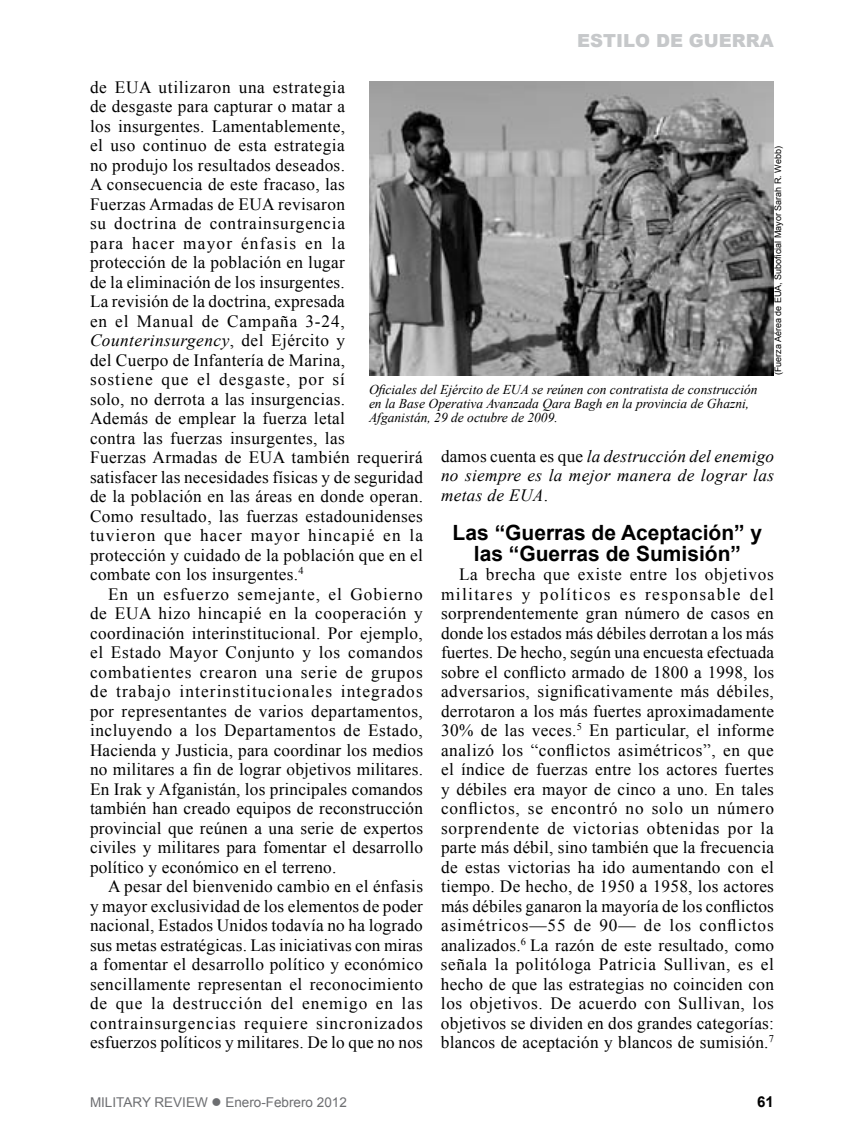
<style>
.page{position:relative;width:864px;height:1134px;background:#fff}
.page>*{position:absolute;margin:0;border:0;box-sizing:border-box;transform-origin:0 0}
.t1{font:700 21px/21px "Arial";color:#000;text-align:center}
.t2{font:900 18px "Arial";color:#c6c8ca}
.t3{font:17.25px/19.5px "Times New Roman";letter-spacing:.02em;color:#000;text-align:justify}
.t4{font:italic 17.25px/19.5px "Times New Roman";letter-spacing:.02em;color:#000;text-align:justify}
.t5{font:700 15px "Arial";color:#000}
.t6{font:italic 13.5px/14.2px "Times New Roman";color:#000}
.t7{font:13.5px "Arial";color:#6d6e71}
.t8{font:9px "Arial";color:#000}
.s1{font-style:italic}
.s2{font-style:normal}
</style>
<div class="page">
<img style="left:369px;top:81px;width:405px;height:294px">
<p class="t2" style="left:577px;top:27px;width:198px">ESTILO DE GUERRA</p>
<p class="t3" style="left:90px;top:77px;width:335px;text-align:left">de EUA utilizaron una estrategia<br>de desgaste para capturar o matar a<br>los insurgentes. Lamentablemente,<br>el uso continuo de esta estrategia<br>no produjo los resultados deseados.<br>A consecuencia de este fracaso, las<br>Fuerzas Armadas de EUA revisaron<br>su doctrina de contrainsurgencia<br>para hacer mayor énfasis en la protección de la población en lugar<br>de la eliminación de los insurgentes.<br>La revisión de la doctrina, expresada<br>en el Manual de Campaña 3-24, <span class="s1">Counterinsurgency</span>, del Ejército y<br>del Cuerpo de Infantería de Marina,<br>sostiene que el desgaste, por sí<br>solo, no derrota a las insurgencias.<br>Además de emplear la fuerza letal<br>contra las fuerzas insurgentes, las<br>Fuerzas Armadas de EUA también requerirá satisfacer las necesidades físicas y de seguridad de la población en las áreas en donde operan.<br>Como resultado, las fuerzas estadounidenses tuvieron que hacer mayor hincapié en la protección y cuidado de la población que en el combate con los insurgentes.<sup>4</sup></p>
<p class="t3" style="left:90px;top:584px;width:335px;text-indent:18px">En un esfuerzo semejante, el Gobierno de EUA hizo hincapié en la cooperación y coordinación interinstitucional. Por ejemplo, el Estado Mayor Conjunto y los comandos combatientes crearon una serie de grupos de trabajo interinstitucionales integrados por representantes de varios departamentos, incluyendo a los Departamentos de Estado, Hacienda y Justicia, para coordinar los medios no militares a fin de lograr objetivos militares.<br>En Irak y Afganistán, los principales comandos también han creado equipos de reconstrucción provincial que reúnen a una serie de expertos civiles y militares para fomentar el desarrollo político y económico en el terreno.</p>
<p class="t3" style="left:90px;top:877px;width:335px;text-indent:18px">A pesar del bienvenido cambio en el énfasis y mayor exclusividad de los elementos de poder nacional, Estados Unidos todavía no ha logrado sus metas estratégicas. Las iniciativas con miras a fomentar el desarrollo político y económico sencillamente representan el reconocimiento de que la destrucción del enemigo en las contrainsurgencias requiere sincronizados esfuerzos políticos y militares. De lo que no nos</p>
<p class="t8" style="left:772px;top:375px;width:230px;rotate:-90deg">(Fuerza Aérea de EUA, Suboficial Mayor Sarah R. Webb)</p>
<p class="t6" style="left:369px;top:382px;width:390px">Oficiales del Ejército de EUA se reúnen con contratista de construcción en la Base Operativa Avanzada Qara Bagh en la provincia de Ghazni,<br>Afganistán, 29 de octubre de 2009.</p>
<p class="t4" style="left:441px;top:446px;width:335px"><span class="s2">damos cuenta es que</span> la destrucción del enemigo no siempre es la mejor manera de lograr las metas de EUA<span class="s2">.</span></p>
<p class="t1" style="left:453px;top:523px;width:311px">Las “Guerras de Aceptación” y las “Guerras de Sumisión”</p>
<p class="t3" style="left:441px;top:565px;width:335px;text-indent:18px">La brecha que existe entre los objetivos militares y políticos es responsable del sorprendentemente gran número de casos en donde los estados más débiles derrotan a los más fuertes. De hecho, según una encuesta efectuada sobre el conflicto armado de 1800 a 1998, los adversarios, significativamente más débiles, derrotaron a los más fuertes aproximadamente 30% de las veces.<sup>5</sup> En particular, el informe analizó los “conflictos asimétricos”, en que el índice de fuerzas entre los actores fuertes y débiles era mayor de cinco a uno. En tales conflictos, se encontró no solo un número sorprendente de victorias obtenidas por la parte más débil, sino también que la frecuencia de estas victorias ha ido aumentando con el tiempo. De hecho, de 1950 a 1958, los actores más débiles ganaron la mayoría de los conflictos asimétricos—55 de 90— de los conflictos analizados.<sup>6</sup> La razón de este resultado, como señala la politóloga Patricia Sullivan, es el hecho de que las estrategias no coinciden con los objetivos. De acuerdo con Sullivan, los objetivos se dividen en dos grandes categorías: blancos de aceptación y blancos de sumisión.<sup>7</sup></p>
<p class="t7" style="left:90px;top:1093px;width:258px">MILITARY REVIEW ● Enero-Febrero 2012</p>
<p class="t5" style="left:757px;top:1092px;width:18px">61</p>
</div>
